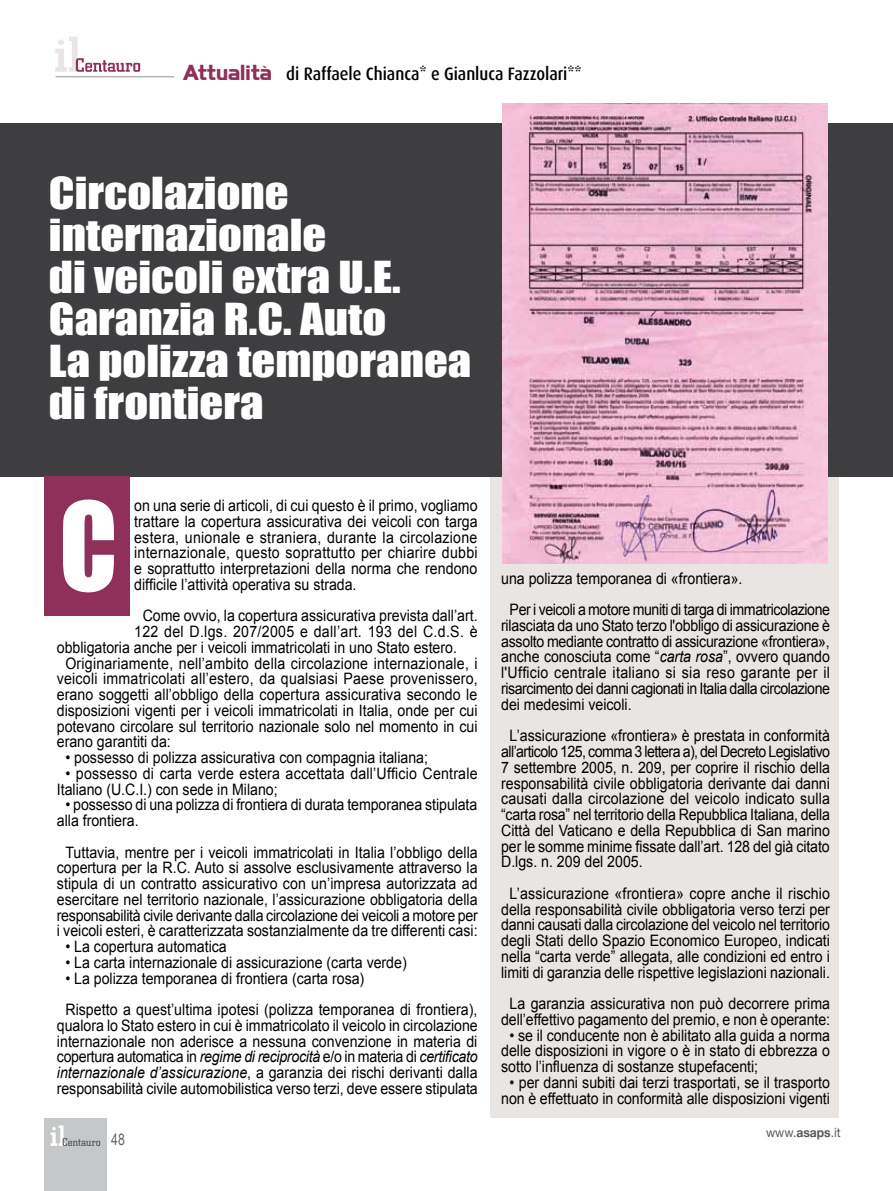
<style>
.page{position:relative;width:893px;height:1191px;background:#fff}
.page>*{position:absolute;margin:0;border:0;box-sizing:border-box;transform-origin:0 0}
.t1{font:40.5px/42px "Impact";color:#fff;scale:1.15 1}
.t2{font:700 19.5px "Highland Gothic FLF";color:#8e305a}
.t3{font:500 18px "Dax";color:#000;scale:.9 1}
.t4{font:15.75px/15.8px "Arial";color:#000;text-align:justify;scale:.9 1}
.t5{font:15.75px/31.5px "Arial";letter-spacing:-.03em;color:#000;scale:.9 1}
.t6{font:15.75px "Arial";letter-spacing:.02em;color:#000;scale:.9 1}
.t7{font:15.75px "Arial Narrow";color:#646567;scale:.95 1}
.t8{font:12.75px "Helvetica Neue";color:#58585a;scale:.95 1}
.s1{font-style:italic}
.s2{font-weight:700}
</style>
<div class="page">
<div style="left:491px;top:476px;width:348px;height:642px;background:#e8e5e2"></div>
<div style="left:0;top:123px;width:893px;height:353px;background:#3e3d40"></div>
<div style="left:45px;top:1118px;width:62px;height:73px;background:#c6c7c8"></div>
<svg style="left:51px;top:1125px;width:49px;height:21px"></svg>
<svg style="left:55px;top:37px;width:85px;height:35px"></svg>
<hr style="left:56px;top:76px;width:118px;height:1px;background:#b1b3b4">
<div style="left:45px;top:476px;width:85px;height:139px;background:#8e305a"></div>
<svg style="left:63px;top:499px;width:51px;height:93px"></svg>
<img style="left:502px;top:104px;width:326px;height:459px">
<p class="t2" style="left:183px;top:58px;width:91px">Attualità</p>
<p class="t3" style="left:286px;top:64px;width:330px">di Raffaele Chianca* e Gianluca Fazzolari**</p>
<h1 class="t1" style="left:49px;top:171px;width:369px">Circolazione internazionale<br>di veicoli extra U.E.<br>Garanzia R.C. Auto<br>La polizza temporanea di frontiera</h1>
<p class="t4" style="left:134px;top:498px;width:383px">on una serie di articoli, di cui questo è il primo, vogliamo trattare la copertura assicurativa dei veicoli con targa estera, unionale e straniera, durante la circolazione internazionale, questo soprattutto per chiarire dubbi e soprattutto interpretazioni della norma che rendono difficile l’attività operativa su strada.</p>
<p class="t4" style="left:143px;top:608px;width:374px">Come ovvio, la copertura assicurativa prevista dall’art.</p>
<p class="t6" style="left:134px;top:621px;width:383px">122 del D.lgs. 207/2005 e dall’art. 193 del C.d.S. è</p>
<p class="t4" style="left:57px;top:639px;width:446px">obbligatoria anche per i veicoli immatricolati in uno Stato estero.</p>
<p class="t4" style="left:65px;top:655px;width:460px">Originariamente, nell’ambito della circolazione internazionale, i</p>
<p class="t4" style="left:57px;top:671px;width:469px">veicoli immatricolati all’estero, da qualsiasi Paese provenissero,</p>
<p class="t4" style="left:57px;top:687px;width:469px">erano soggetti all’obbligo della copertura assicurativa secondo le</p>
<p class="t4" style="left:57px;top:702px;width:469px">disposizioni vigenti per i veicoli immatricolati in Italia, onde per cui</p>
<p class="t4" style="left:57px;top:718px;width:469px">potevano circolare sul territorio nazionale solo nel momento in cui</p>
<p class="t4" style="left:57px;top:734px;width:128px">erano garantiti da:</p>
<p class="t4" style="left:65px;top:750px;width:404px">• possesso di polizza assicurativa con compagnia italiana;</p>
<p class="t4" style="left:57px;top:765px;width:469px;text-indent:9px">• possesso di carta verde estera accettata dall’Ufficio Centrale<br>Italiano (U.C.I.) con sede in Milano;</p>
<p class="t4" style="left:57px;top:797px;width:469px;text-indent:9px">• possesso di una polizza di frontiera di durata temporanea stipulata alla frontiera.</p>
<p class="t4" style="left:57px;top:844px;width:469px;text-align:center">Tuttavia, mentre per i veicoli immatricolati in Italia l’obbligo della copertura per la R.C. Auto si assolve esclusivamente attraverso la stipula di un contratto assicurativo con un’impresa autorizzata ad esercitare nel territorio nazionale, l’assicurazione obbligatoria della responsabilità civile derivante dalla circolazione dei veicoli a motore per i veicoli esteri, è caratterizzata sostanzialmente da tre differenti casi:</p>
<p class="t4" style="left:65px;top:939px;width:181px">• La copertura automatica</p>
<p class="t4" style="left:65px;top:954px;width:381px">• La carta internazionale di assicurazione (carta verde)</p>
<p class="t4" style="left:65px;top:962px;width:459px;line-height:31.5px">• La polizza temporanea di frontiera (carta rosa)<br>Rispetto a quest’ultima ipotesi (polizza temporanea di frontiera),</p>
<p class="t4" style="left:57px;top:1017px;width:469px">qualora lo Stato estero in cui è immatricolato il veicolo in circolazione internazionale non aderisce a nessuna convenzione in materia di copertura automatica in <span class="s1">regime di reciprocità</span> e/o in materia di <span class="s1">certificato internazionale d’assicurazione</span>, a garanzia dei rischi derivanti dalla responsabilità civile automobilistica verso terzi, deve essere stipulata</p>
<p class="t7" style="left:111px;top:1127px;width:16px">48</p>
<p class="t5" style="left:510px;top:562px;width:358px;text-indent:-9px">una polizza temporanea di «frontiera».<br>Per i veicoli a motore muniti di targa di immatricolazione</p>
<p class="t4" style="left:501px;top:617px;width:367px">rilasciata da uno Stato terzo l'obbligo di assicurazione è assolto mediante contratto di assicurazione «frontiera», anche conosciuta come “<span class="s1">carta rosa</span>”, ovvero quando l'Ufficio centrale italiano si sia reso garante per il risarcimento dei danni cagionati in Italia dalla circolazione dei medesimi veicoli.</p>
<p class="t4" style="left:501px;top:728px;width:367px;text-indent:9px">L’assicurazione «frontiera» è prestata in conformità all’articolo 125, comma 3 lettera a), del Decreto Legislativo 7 settembre 2005, n. 209, per coprire il rischio della responsabilità civile obbligatoria derivante dai danni causati dalla circolazione del veicolo indicato sulla “carta rosa” nel territorio della Repubblica Italiana, della Città del Vaticano e della Repubblica di San marino per le somme minime fissate dall’art. 128 del già citato D.lgs. n. 209 del 2005.</p>
<p class="t4" style="left:501px;top:885px;width:367px;text-align:center">L’assicurazione «frontiera» copre anche il rischio della responsabilità civile obbligatoria verso terzi per danni causati dalla circolazione del veicolo nel territorio degli Stati dello Spazio Economico Europeo, indicati nella “carta verde” allegata, alle condizioni ed entro i limiti di garanzia delle rispettive legislazioni nazionali.</p>
<p class="t4" style="left:501px;top:995px;width:367px;text-align:center">La garanzia assicurativa non può decorrere prima dell’effettivo pagamento del premio, e non è operante:</p>
<p class="t4" style="left:501px;top:1027px;width:367px;text-indent:9px">• se il conducente non è abilitato alla guida a norma delle disposizioni in vigore o è in stato di ebbrezza o sotto l’influenza di sostanze stupefacenti;</p>
<p class="t4" style="left:501px;top:1074px;width:367px;text-align:center">• per danni subiti dai terzi trasportati, se il trasporto non è effettuato in conformità alle disposizioni vigenti</p>
<p class="t8" style="left:766px;top:1124px;width:80px">www.<span class="s2">asaps</span>.it</p>
</div>
